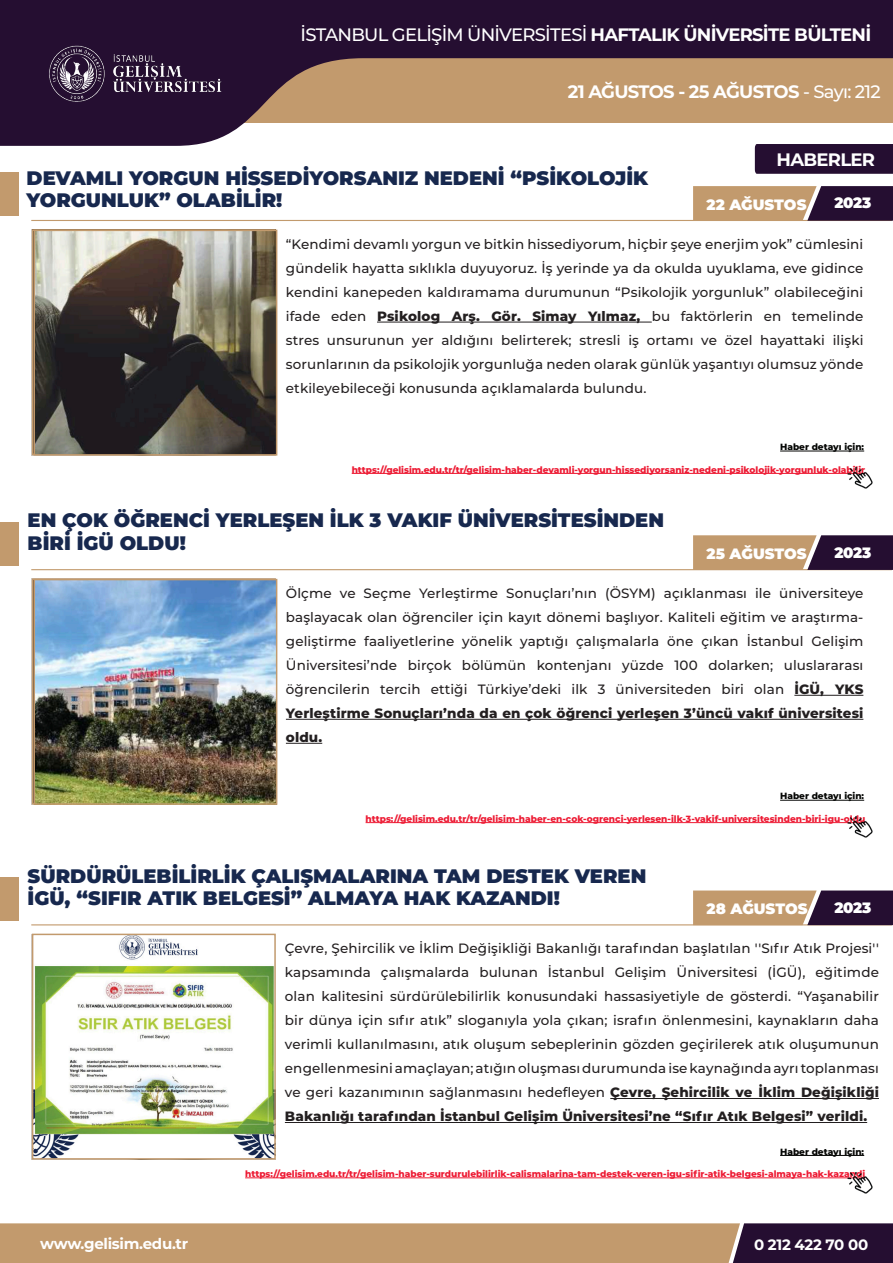
<style>
.page{position:relative;width:893px;height:1263px;background:#fff}
.page>*{position:absolute;margin:0;border:0;box-sizing:border-box;transform-origin:0 0}
.t1{font:900 19.5px/22.5px "Montserrat";color:#17284e}
.t2{font:700 18px "Montserrat";letter-spacing:-.04em;color:#fff}
.t3{font:500 18px "Montserrat";letter-spacing:-.04em;color:#fff}
.t4{font:900 15px "Montserrat";letter-spacing:-.01em;color:#fff}
.t5{font:700 15px "Montserrat";letter-spacing:-.02em;color:#fff}
.t6{font:500 13.5px/24px "Montserrat";letter-spacing:.01em;color:#231f20;text-align:justify}
.t7{font:800 9px "Montserrat";color:#ed1a33}
.t8{font:800 9px "Montserrat";color:#040503}
.s1{font-weight:500}
.s2{font-weight:700}
.s3{font-weight:800}
</style>
<div class="page">
<div style="left:755px;top:146px;width:138px;height:28px;background:#250e31"></div>
<svg style="left:0;top:0;width:893px;height:146px;background:#795f61"></svg>
<svg style="left:0;top:1223px;width:893px;height:40px;background:#a78364"></svg>
<img style="left:21px;top:35px;width:228px;height:79px">
<hr style="left:352px;top:473px;width:513px;height:1px;background:#ed1a33">
<div style="left:0;top:172px;width:19px;height:44px;background:#c29a6d"></div>
<hr style="left:31px;top:220px;width:861px;height:1px;background:#c29a6d">
<svg style="left:693px;top:186px;width:200px;height:35px;background:#866659"></svg>
<hr style="left:377px;top:322px;width:275px;height:1px;background:#231f20">
<hr style="left:780px;top:451px;width:84px;height:1px;background:#040503">
<img style="left:847px;top:468px;width:26px;height:21px">
<img style="left:36px;top:233px;width:238px;height:220px">
<div style="left:33px;top:230px;width:244px;height:226px;border:2px solid #c29a6d"></div>
<hr style="left:366px;top:822px;width:499px;height:1px;background:#ed1a33">
<div style="left:0;top:522px;width:19px;height:43px;background:#c29a6d"></div>
<hr style="left:31px;top:569px;width:861px;height:1px;background:#c29a6d">
<svg style="left:693px;top:535px;width:200px;height:35px;background:#86665a"></svg>
<hr style="left:794px;top:695px;width:69px;height:1px;background:#231f20">
<hr style="left:286px;top:719px;width:577px;height:1px;background:#231f20">
<hr style="left:286px;top:743px;width:36px;height:1px;background:#231f20">
<hr style="left:780px;top:800px;width:84px;height:1px;background:#040503">
<img style="left:847px;top:817px;width:26px;height:21px">
<img style="left:36px;top:582px;width:238px;height:220px">
<div style="left:33px;top:579px;width:244px;height:226px;border:2px solid #c29a6d"></div>
<hr style="left:245px;top:1177px;width:620px;height:1px;background:#ed1a33">
<div style="left:0;top:877px;width:19px;height:44px;background:#c29a6d"></div>
<hr style="left:31px;top:924px;width:861px;height:1px;background:#c29a6d">
<svg style="left:693px;top:890px;width:200px;height:35px;background:#87675b"></svg>
<hr style="left:610px;top:1098px;width:269px;height:1px;background:#231f20">
<hr style="left:285px;top:1122px;width:582px;height:1px;background:#231f20">
<img style="left:35px;top:937px;width:238px;height:219px">
<div style="left:32px;top:934px;width:244px;height:225px;border:2px solid #c29a6d"></div>
<hr style="left:780px;top:1155px;width:84px;height:1px;background:#040503">
<img style="left:847px;top:1172px;width:26px;height:21px">
<p class="t2" style="left:322px;top:9px;width:250px">30 OCAK - 3 ŞUBAT<span class="s1">- Sayı: 184</span></p>
<p class="t3" style="left:301px;top:22px;width:572px">İSTANBUL GELİŞİM ÜNİVERSİTESİ <span class="s2">HAFTALIK ÜNİVERSİTE BÜLTENİ</span></p>
<p class="t2" style="left:568px;top:79px;width:314px">21 AĞUSTOS - 25 AĞUSTOS <span class="s1">- Sayı: 212</span></p>
<p class="t2" style="left:776px;top:146px;width:100px">HABERLER</p>
<p class="t1" style="left:27px;top:165px;width:623px">DEVAMLI YORGUN HİSSEDİYORSANIZ NEDENİ “PSİKOLOJİK<br>YORGUNLUK” OLABİLİR!</p>
<p class="t6" style="left:286px;top:231px;width:579px">“Kendimi devamlı yorgun ve bitkin hissediyorum, hiçbir şeye enerjim yok” cümlesini gündelik hayatta sıklıkla duyuyoruz. İş yerinde ya da okulda uyuklama, eve gidince kendini kanepeden kaldıramama durumunun “Psikolojik yorgunluk” olabileceğini ifade eden <span class="s3">Psikolog Arş. Gör. Simay Yılmaz,</span> bu faktörlerin en temelinde stres unsurunun yer aldığını belirterek; stresli iş ortamı ve özel hayattaki ilişki sorunlarının da psikolojik yorgunluğa neden olarak günlük yaşantıyı olumsuz yönde etkileyebileceği konusunda açıklamalarda bulundu.</p>
<p class="t4" style="left:707px;top:193px;width:101px">22 AĞUSTOS</p>
<p class="t4" style="left:834px;top:192px;width:38px">2023</p>
<p class="t8" style="left:780px;top:440px;width:86px">Haber detayı için:</p>
<p class="t7" style="left:352px;top:463px;width:515px">https://gelisim.edu.tr/tr/gelisim-haber-devamli-yorgun-hissediyorsaniz-nedeni-psikolojik-yorgunluk-olabilir</p>
<p class="t1" style="left:28px;top:508px;width:638px">EN ÇOK ÖĞRENCİ YERLEŞEN İLK 3 VAKIF ÜNİVERSİTESİNDEN<br>BİRİ İGÜ OLDU!</p>
<p class="t6" style="left:286px;top:581px;width:579px">Ölçme ve Seçme Yerleştirme Sonuçları’nın (ÖSYM) açıklanması ile üniversiteye başlayacak olan öğrenciler için kayıt dönemi başlıyor. Kaliteli eğitim ve araştırma&shy;geliştirme faaliyetlerine yönelik yaptığı çalışmalarla öne çıkan İstanbul Gelişim Üniversitesi’nde birçok bölümün kontenjanı yüzde 100 dolarken; uluslararası öğrencilerin tercih ettiği Türkiye’deki ilk 3 üniversiteden biri olan <span class="s3">İGÜ, YKS Yerleştirme Sonuçları’nda da en çok öğrenci yerleşen 3’üncü vakıf üniversitesi oldu.</span></p>
<p class="t4" style="left:707px;top:542px;width:102px">25 AĞUSTOS</p>
<p class="t4" style="left:834px;top:541px;width:38px">2023</p>
<p class="t8" style="left:780px;top:789px;width:86px">Haber detayı için:</p>
<p class="t7" style="left:366px;top:812px;width:501px">https://gelisim.edu.tr/tr/gelisim-haber-en-cok-ogrenci-yerlesen-ilk-3-vakif-universitesinden-biri-igu-oldu</p>
<p class="t1" style="left:28px;top:863px;width:620px">SÜRDÜRÜLEBİLİRLİK ÇALIŞMALARINA TAM DESTEK VEREN<br>İGÜ, “SIFIR ATIK BELGESİ” ALMAYA HAK KAZANDI!</p>
<p class="t6" style="left:285px;top:936px;width:596px">Çevre, Şehircilik ve İklim Değişikliği Bakanlığı tarafından başlatılan ''Sıfır Atık Projesi'' kapsamında çalışmalarda bulunan İstanbul Gelişim Üniversitesi (İGÜ), eğitimde olan kalitesini sürdürülebilirlik konusundaki hassasiyetiyle de gösterdi. “Yaşanabilir bir dünya için sıfır atık” sloganıyla yola çıkan; israfın önlenmesini, kaynakların daha verimli kullanılmasını, atık oluşum sebeplerinin gözden geçirilerek atık oluşumunun engellenmesini amaçlayan; atığın oluşması durumunda ise kaynağında ayrı toplanması ve geri kazanımının sağlanmasını hedefleyen <span class="s3">Çevre, Şehircilik ve İklim Değişikliği Bakanlığı tarafından İstanbul Gelişim Üniversitesi’ne “Sıfır Atık Belgesi” verildi.</span></p>
<p class="t4" style="left:707px;top:898px;width:102px">28 AĞUSTOS</p>
<p class="t4" style="left:834px;top:896px;width:38px">2023</p>
<p class="t8" style="left:780px;top:1145px;width:86px">Haber detayı için:</p>
<p class="t7" style="left:245px;top:1167px;width:622px">https://gelisim.edu.tr/tr/gelisim-haber-surdurulebilirlik-calismalarina-tam-destek-veren-igu-sifir-atik-belgesi-almaya-hak-kazandi</p>
<p class="t5" style="left:40px;top:1233px;width:150px">www.gelisim.edu.tr</p>
<p class="t5" style="left:754px;top:1234px;width:116px">0 212 422 70 00</p>
</div>
